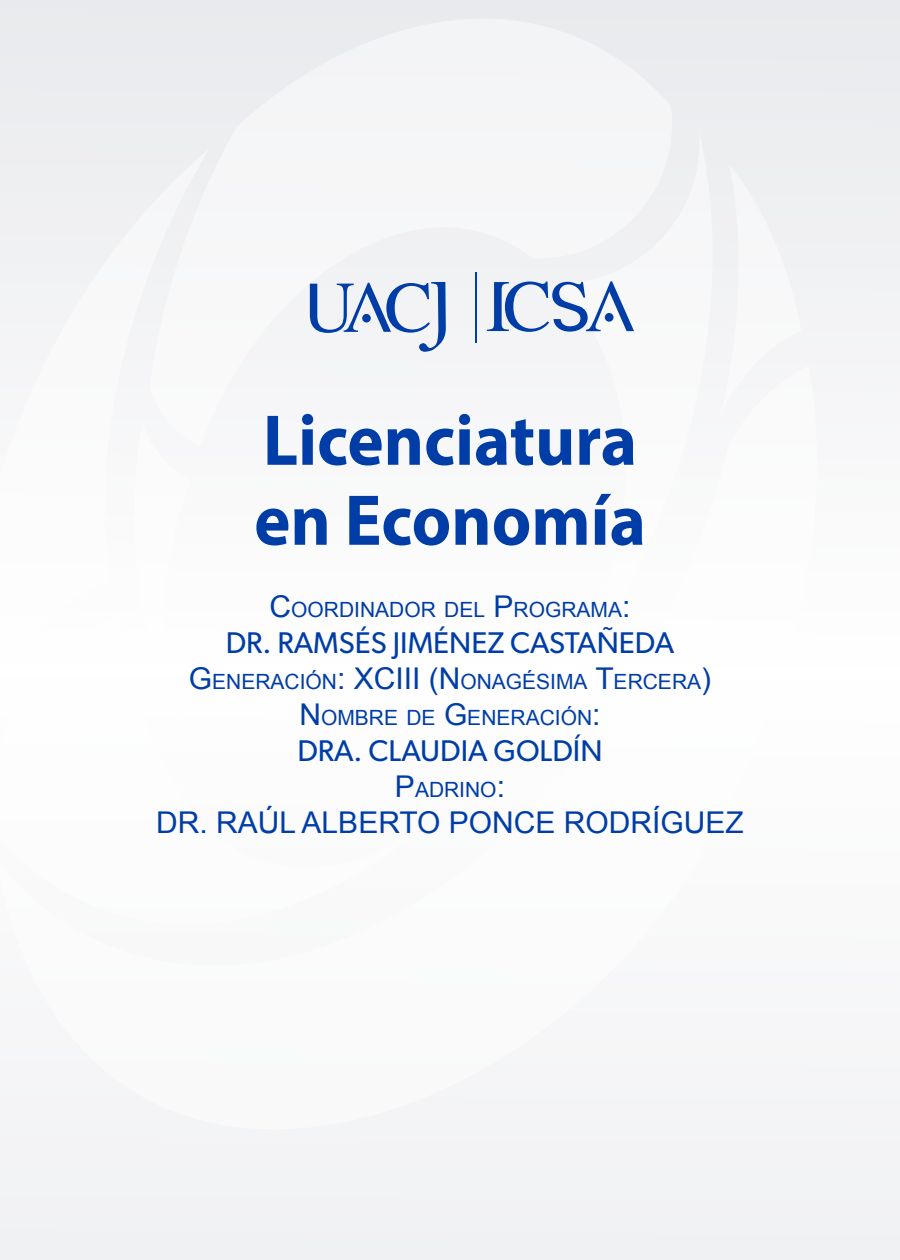
<style>
.page{position:relative;width:900px;height:1260px;background:#f6f6f8}
.page>*{position:absolute;margin:0;border:0;box-sizing:border-box;transform-origin:0 0}
.t1{font:700 72.5px/80px "Myriad Pro";color:#003da7;scale:.95 1}
.t2{font:30px "Gibson";color:#003da7}
.t3{font:30px "Arial";color:#003da7}
.t4{font:21px/36px "Arial";color:#003da7;text-align:center}
.s1{font-size:30px}
</style>
<div class="page">
<hr style="left:475px;top:272px;width:1px;height:70px;background:#003da7">
<svg style="left:310px;top:282px;width:136px;height:70px"></svg>
<svg style="left:487px;top:281px;width:147px;height:51px"></svg>
<h1 class="t1" style="left:254px;top:398px;width:414px">Licenciatura en Economía</h1>
<p class="t4" style="left:270px;top:592px;width:362px"><span class="s1">C</span>OORDINADOR DEL <span class="s1">P</span>ROGRAMA<span class="s1">:</span></p>
<h2 class="t2" style="left:226px;top:624px;width:450px">DR. RAMSÉS JIMÉNEZ CASTAÑEDA</h2>
<p class="t4" style="left:189px;top:664px;width:524px"><span class="s1">G</span> ENERACIÓN<span class="s1">: XCIII (N</span> ONAGÉSIMA <span class="s1">T</span>ERCERA<span class="s1">)<br>N</span> OMBRE DE <span class="s1">G</span> ENERACIÓN<span class="s1">:</span></p>
<h2 class="t2" style="left:297px;top:732px;width:307px">DRA. CLAUDIA GOLDÍN</h2>
<p class="t4" style="left:395px;top:772px;width:112px"><span class="s1">P</span>ADRINO<span class="s1">:</span></p>
<h2 class="t3" style="left:156px;top:803px;width:589px">DR. RAÚL ALBERTO PONCE RODRÍGUEZ</h2>
</div>
